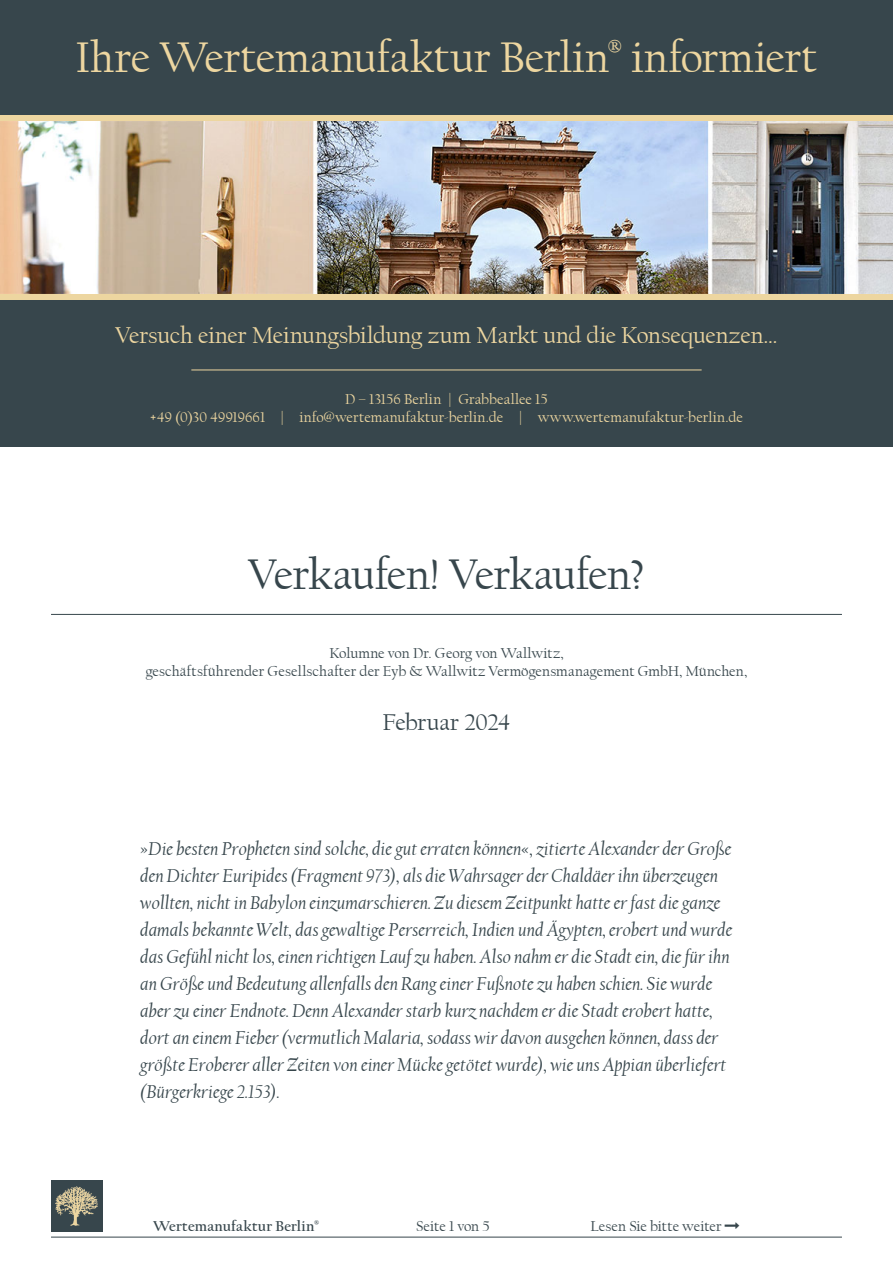
<style>
.page{position:relative;width:893px;height:1263px;background:#fff}
.page>*{position:absolute;margin:0;border:0;box-sizing:border-box;transform-origin:0 0}
.t1{font:45px "Californian FB";color:#edd6a0}
.t2{font:45px "Californian FB";letter-spacing:-.01em;color:#37464c}
.t3{font:24px "Californian FB";letter-spacing:-.005em;color:#edd6a0}
.t4{font:24px "Californian FB";letter-spacing:-.02em;color:#37464c}
.Einleitung{font:italic 19.5px/27px "Californian FB";color:#37464c}
.t5{font:15px/18px "Californian FB";letter-spacing:.005em;color:#37464c;text-align:center}
.t6{font:15px "Californian FB";letter-spacing:.01em;color:#edd6a0}
.t7{font:700 15px "Californian FB";letter-spacing:.015em;color:#37464c}
</style>
<div class="page">
<hr style="left:51px;top:1237px;width:791px;height:1px;background:#37464c">
<div style="left:51px;top:1180px;width:51px;height:51px;background:#37464c"></div>
<img style="left:56px;top:1186px;width:41px;height:39px">
<div style="left:0;top:0;width:893px;height:446px;background:#edd6a0"></div>
<div style="left:0;top:0;width:893px;height:115px;background:#37464c"></div>
<div style="left:0;top:300px;width:893px;height:146px;background:#37464c"></div>
<hr style="left:51px;top:614px;width:791px;height:1px;background:#37464c">
<img style="left:0;top:121px;width:893px;height:172px">
<hr style="left:191px;top:370px;width:511px;height:1px;background:#edd6a0">
<p class="t1" style="left:76px;top:33px;width:743px">Ihre Wertemanufaktur Berlin<sup>®</sup> informiert</p>
<p class="t3" style="left:115px;top:322px;width:664px">Versuch einer Meinungsbildung zum Markt und die Konsequenzen…</p>
<p class="t6" style="left:345px;top:391px;width:204px">D – 13156 Berlin | Grabbeallee 15</p>
<p class="t6" style="left:150px;top:409px;width:594px">+49 (0)30 49919661 | info@wertemanufaktur-berlin.de | www.wertemanufaktur-berlin.de</p>
<p class="t2" style="left:248px;top:549px;width:399px">Verkaufen! Verkaufen?</p>
<p class="t5" style="left:146px;top:644px;width:603px">Kolumne von Dr. Georg von Wallwitz,<br>geschäftsführender Gesellschafter der Eyb &amp; Wallwitz Vermögensmanagement GmbH, München,</p>
<p class="t4" style="left:382px;top:709px;width:130px">Februar 2024</p>
<p class="Einleitung" style="left:140px;top:835px;width:593px">»Die besten Propheten sind solche, die gut erraten können«, zitierte Alexander der Große den Dichter Euripides (Fragment 973), als die Wahrsager der Chaldäer ihn überzeugen wollten, nicht in Babylon einzumarschieren. Zu diesem Zeitpunkt hatte er fast die ganze damals bekannte Welt, das gewaltige Perserreich, Indien und Ägypten, erobert und wurde das Gefühl nicht los, einen richtigen Lauf zu haben. Also nahm er die Stadt ein, die für ihn an Größe und Bedeutung allenfalls den Rang einer Fußnote zu haben schien. Sie wurde aber zu einer Endnote. Denn Alexander starb kurz nachdem er die Stadt erobert hatte, dort an einem Fieber (vermutlich Malaria, sodass wir davon ausgehen können, dass der größte Eroberer aller Zeiten von einer Mücke getötet wurde), wie uns Appian überliefert (Bürgerkriege 2.153).</p>
<p class="t7" style="left:153px;top:1218px;width:168px">Wertemanufaktur Berlin<sup>®</sup></p>
<p class="t5" style="left:416px;top:1217px;width:75px">Seite 1 von 5</p>
<p class="t5" style="left:591px;top:1217px;width:133px">Lesen Sie bitte weiter</p>
</div>
